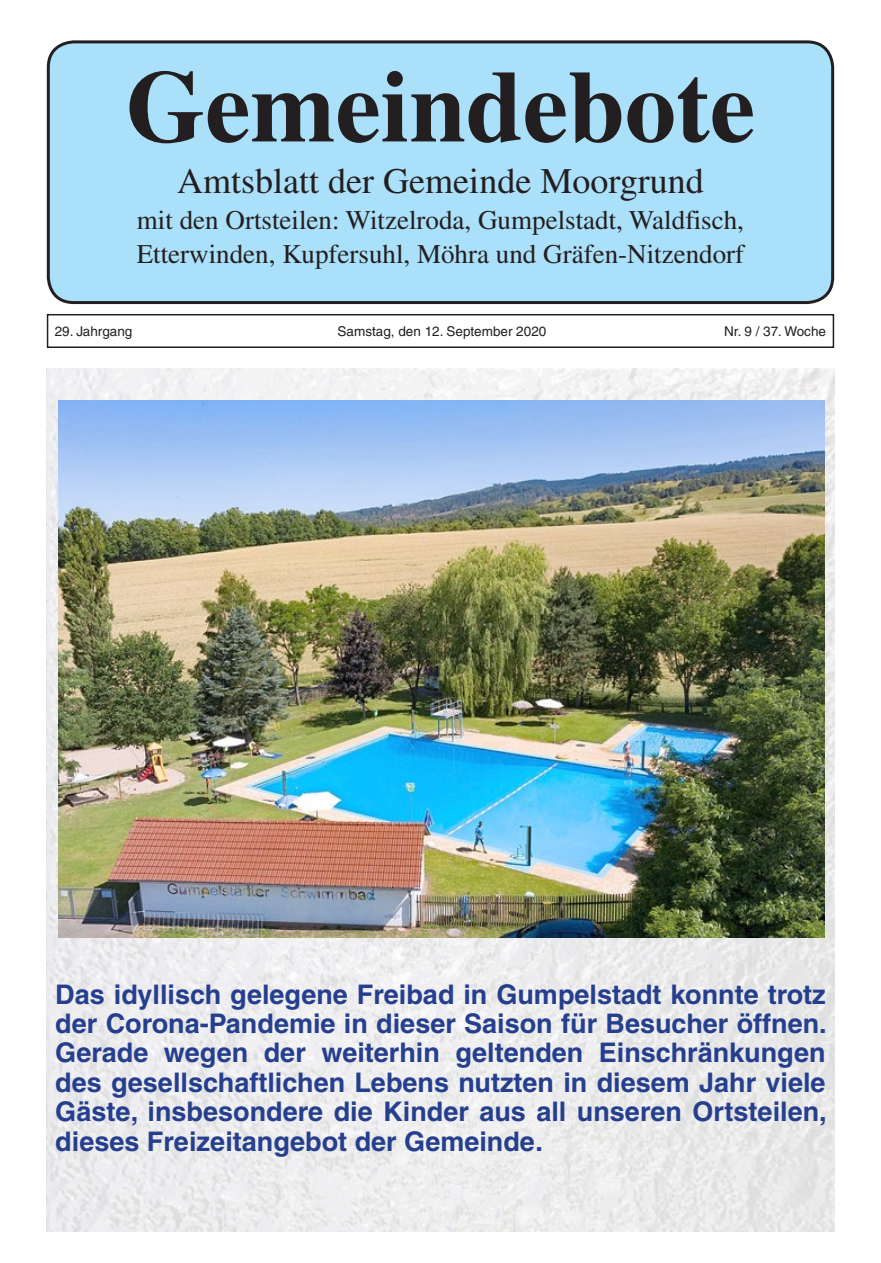
<style>
.page{position:relative;width:881px;height:1263px;background:#fff}
.page>*{position:absolute;margin:0;border:0;box-sizing:border-box;transform-origin:0 0}
.t1{font:700 102px "Times LT";color:#231f20}
.t2{font:36px "Times LT";color:#231f20}
.t3{font:700 27px/29.4px "Helvetica LT";color:#253f8e;text-align:justify}
.t4{font:27px "Times LT";color:#231f20}
.t5{font:13.5px "Helvetica LT";color:#231f20}
</style>
<div class="page">
<img style="left:47px;top:369px;width:786px;height:862px">
<div style="left:47px;top:314px;width:786px;height:34px;border:2px solid #231f20"></div>
<div style="left:48px;top:42px;width:784px;height:261px;background:#aae0f9;border-radius:26px"></div>
<div style="left:47px;top:40px;width:786px;height:264px;border:3px solid #231f20;border-radius:26px"></div>
<img style="left:58px;top:400px;width:766px;height:538px">
<p class="t1" style="left:126px;top:47px;width:630px">Gemeindebote</p>
<p class="t2" style="left:177px;top:161px;width:528px">Amtsblatt der Gemeinde Moorgrund</p>
<p class="t4" style="left:137px;top:205px;width:608px">mit den Ortsteilen: Witzelroda, Gumpelstadt, Waldfisch,</p>
<p class="t4" style="left:137px;top:238px;width:608px">Etterwinden, Kupfersuhl, Möhra und Gräfen-Nitzendorf</p>
<p class="t5" style="left:55px;top:324px;width:79px">29. Jahrgang</p>
<p class="t5" style="left:337px;top:324px;width:210px">Samstag, den 12. September 2020</p>
<p class="t5" style="left:723px;top:324px;width:103px">Nr. 9 / 37. Woche</p>
<p class="t3" style="left:55px;top:979px;width:772px">Das idyllisch gelegene Freibad in Gumpelstadt konnte trotz der Corona-Pandemie in dieser Saison für Besucher öffnen.<br>Gerade wegen der weiterhin geltenden Einschränkungen des gesellschaftlichen Lebens nutzten in diesem Jahr viele Gäste, insbesondere die Kinder aus all unseren Ortsteilen, dieses Freizeitangebot der Gemeinde.</p>
</div>
